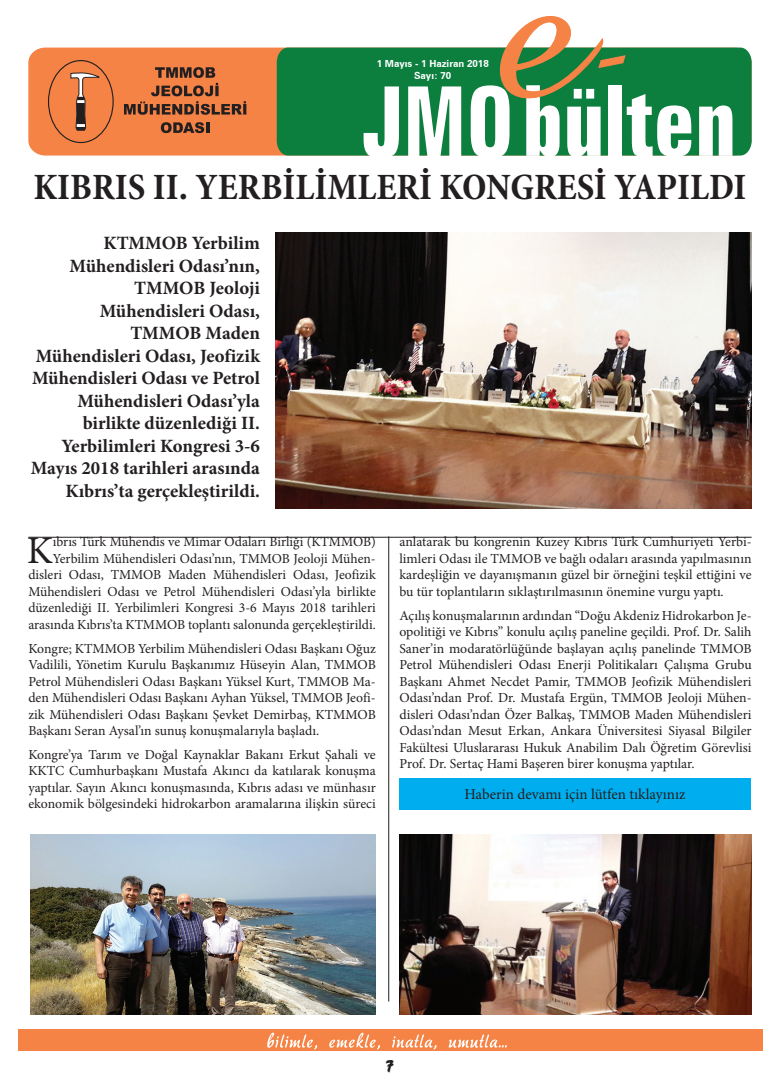
<style>
.page{position:relative;width:780px;height:1081px;background:#fff}
.page>*{position:absolute;margin:0;border:0;box-sizing:border-box;transform-origin:0 0}
.t1{font:39.12px "Minion Pro";color:#231f20}
.t2{font:700 condensed 37.5px "Minion Pro";color:#231f20}
.t3{font:700 18.75px/22.5px "Minion Pro";color:#231f20;text-align:right}
.t4{font:18.75px "Brush 738 BT Regular A";color:#231f20}
.t5{font:15px "Minion Pro";color:#231f20}
.t6{font:13.75px/16.5px "Minion Pro";color:#231f20;text-align:justify}
.t7{font:700 9.75px/11.8px "Zurich BT";color:#fff;text-align:center}
</style>
<div class="page">
<div style="left:28px;top:48px;width:249px;height:108px;background:#f58345"></div>
<div style="left:277px;top:48px;width:474px;height:108px;background:#0c7f3f"></div>
<div style="left:48px;top:61px;width:65px;height:81px;background:#f58345;border-radius:50%"></div>
<div style="left:48px;top:60px;width:66px;height:83px;border:1px solid #231f20;border-radius:50%"></div>
<svg style="left:70px;top:70px;width:31px;height:61px"></svg>
<svg style="left:161px;top:122px;width:48px;height:11px"></svg>
<svg style="left:124px;top:67px;width:122px;height:48px;background:#bb673a"></svg>
<svg style="left:699px;top:105px;width:33px;height:51px"></svg>
<svg style="left:363px;top:86px;width:36px;height:70px"></svg>
<svg style="left:408px;top:86px;width:53px;height:70px"></svg>
<svg style="left:470px;top:16px;width:221px;height:140px"></svg>
<div style="left:18px;top:1029px;width:744px;height:21px;background:#f58345"></div>
<svg style="left:267px;top:1032px;width:50px;height:17px"></svg>
<svg style="left:329px;top:1032px;width:51px;height:17px"></svg>
<svg style="left:392px;top:1034px;width:44px;height:15px"></svg>
<svg style="left:448px;top:1034px;width:58px;height:13px"></svg>
<img style="left:275px;top:232px;width:476px;height:276px">
<hr style="left:28px;top:537px;width:723px;height:1px;background:#231f20">
<img style="left:31px;top:834px;width:345px;height:180px">
<img style="left:399px;top:834px;width:352px;height:180px">
<hr style="left:388px;top:536px;width:1px;height:465px;background:#231f20">
<div style="left:399px;top:777px;width:351px;height:32px;background:#00aeef"></div>
<p class="t7" style="left:376px;top:58px;width:114px">1 Mayıs - 1 Haziran 2018<br>Sayı: 70</p>
<h2 class="t2" style="left:33px;top:161px;width:714px">KIBRIS II. YERBİLİMLERİ KONGRESİ YAPILDI</h2>
<p class="t3" style="left:31px;top:231px;width:231px">KTMMOB Yerbilim<br>Mühendisleri Odası’nın,<br>TMMOB Jeoloji<br>Mühendisleri Odası,<br>TMMOB Maden<br>Mühendisleri Odası, Jeofizik<br>Mühendisleri Odası ve Petrol<br>Mühendisleri Odası’yla birlikte düzenlediği II.<br>Yerbilimleri Kongresi 3-6<br>Mayıs 2018 tarihleri arasında<br>Kıbrıs’ta gerçekleştirildi.</p>
<h1 class="t1" style="left:27px;top:524px;width:28px">K</h1>
<p class="t6" style="left:399px;top:534px;width:353px">anlatarak bu kongrenin Kuzey Kıbrıs Türk Cumhuriyeti Yerbi&shy;limleri Odası ile TMMOB ve bağlı odaları arasında yapılmasının kardeşliğin ve dayanışmanın güzel bir örneğini teşkil ettiğini ve bu tür toplantıların sıklaştırılmasının önemine vurgu yaptı.</p>
<p class="t6" style="left:399px;top:607px;width:353px">Açılış konuşmalarının ardından “Doğu Akdeniz Hidrokarbon Je&shy;opolitiği ve Kıbrıs” konulu açılış paneline geçildi. Prof. Dr. Salih Saner’in modaratörlüğünde başlayan açılış panelinde TMMOB Petrol Mühendisleri Odası Enerji Politikaları Çalışma Grubu Başkanı Ahmet Necdet Pamir, TMMOB Jeofizik Mühendisleri Odası’ndan Prof. Dr. Mustafa Ergün, TMMOB Jeoloji Mühen&shy;disleri Odası’ndan Özer Balkaş, TMMOB Maden Mühendisleri Odası’ndan Mesut Erkan, Ankara Üniversitesi Siyasal Bilgiler Fakültesi Uluslararası Hukuk Anabilim Dalı Öğretim Görevlisi Prof. Dr. Sertaç Hami Başeren birer konuşma yaptılar.</p>
<p class="t5" style="left:464px;top:784px;width:222px">Haberin devamı için lütfen tıklayınız</p>
<p class="t6" style="left:28px;top:534px;width:349px;text-align:right">ıbrıs Türk Mühendis ve Mimar Odaları Birliği (KTMMOB)<br>Yerbilim Mühendisleri Odası’nın, TMMOB Jeoloji Mühen&shy;disleri Odası, TMMOB Maden Mühendisleri Odası, Jeofizik Mühendisleri Odası ve Petrol Mühendisleri Odası’yla birlikte düzenlediği II. Yerbilimleri Kongresi 3-6 Mayıs 2018 tarihleri arasında Kıbrıs’ta KTMMOB toplantı salonunda gerçekleştirildi.</p>
<p class="t6" style="left:28px;top:640px;width:349px">Kongre; KTMMOB Yerbilim Mühendisleri Odası Başkanı Oğuz Vadilili, Yönetim Kurulu Başkanımız Hüseyin Alan, TMMOB Petrol Mühendisleri Odası Başkanı Yüksel Kurt, TMMOB Ma&shy;den Mühendisleri Odası Başkanı Ayhan Yüksel, TMMOB Jeofi&shy;zik Mühendisleri Odası Başkanı Şevket Demirbaş, KTMMOB Başkanı Seran Aysal’ın sunuş konuşmalarıyla başladı.</p>
<p class="t6" style="left:28px;top:746px;width:349px">Kongre’ya Tarım ve Doğal Kaynaklar Bakanı Erkut Şahali ve KKTC Cumhurbaşkanı Mustafa Akıncı da katılarak konuşma yaptılar. Sayın Akıncı konuşmasında, Kıbrıs adası ve münhasır ekonomik bölgesindeki hidrokarbon aramalarına ilişkin süreci</p>
<h3 class="t4" style="left:385px;top:1054px;width:10px">7</h3>
</div>
